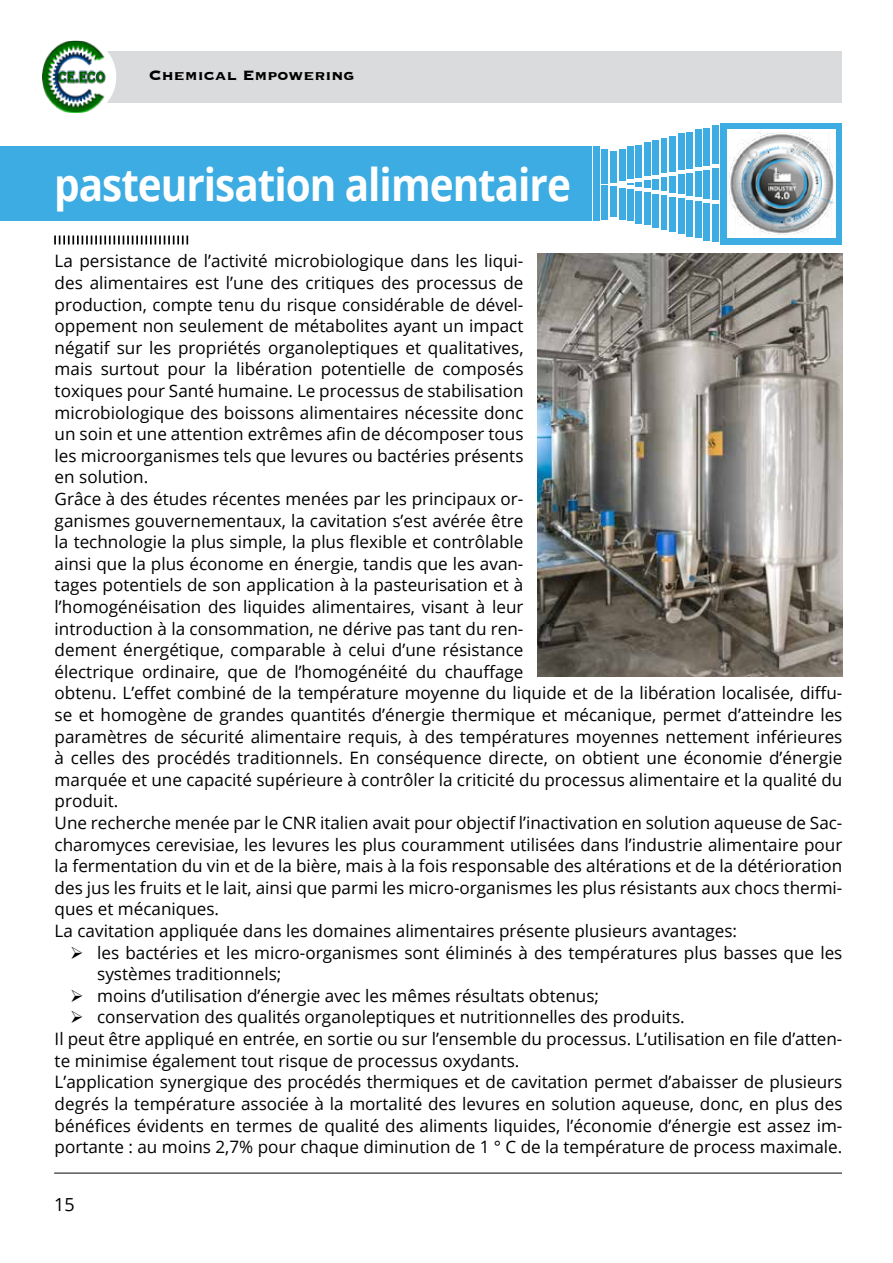
<style>
.page{position:relative;width:893px;height:1263px;background:#fff}
.page>*{position:absolute;margin:0;border:0;box-sizing:border-box;transform-origin:0 0}
.t1{font:700 45px "Open Sans";letter-spacing:-.025em;color:#fff;scale:.9 1}
.t2{font:700 18px "Copperplate";color:#000}
.t3{font:18px "Open Sans";color:#000}
.t4{font:17.1px/21.6px "Open Sans";color:#000}
</style>
<div class="page">
<div style="left:54px;top:51px;width:788px;height:52px;background:#dadbdc"></div>
<div style="left:0;top:147px;width:591px;height:74px;background:#3cace2"></div>
<div style="left:602px;top:149px;width:6px;height:35px;background:#3cace2"></div>
<svg style="left:54px;top:235px;width:134px;height:9px"></svg>
<hr style="left:54px;top:1172px;width:788px;height:2px;background:#58595b">
<div style="left:687px;top:132px;width:6px;height:36px;background:#3cace2"></div>
<div style="left:721px;top:123px;width:121px;height:121px;background:#3cace2"></div>
<div style="left:610px;top:151px;width:7px;height:31px;background:#3cace2"></div>
<div style="left:619px;top:149px;width:6px;height:31px;background:#3cace2"></div>
<div style="left:636px;top:145px;width:6px;height:32px;background:#3cace2"></div>
<div style="left:644px;top:142px;width:7px;height:34px;background:#3cace2"></div>
<div style="left:727px;top:129px;width:109px;height:109px;background:#fff"></div>
<div style="left:627px;top:147px;width:6px;height:32px;background:#3cace2"></div>
<div style="left:678px;top:134px;width:6px;height:36px;background:#3cace2"></div>
<div style="left:653px;top:140px;width:6px;height:35px;background:#3cace2"></div>
<div style="left:662px;top:138px;width:5px;height:35px;background:#3cace2"></div>
<div style="left:670px;top:136px;width:6px;height:35px;background:#3cace2"></div>
<div style="left:695px;top:129px;width:7px;height:38px;background:#3cace2"></div>
<div style="left:704px;top:128px;width:6px;height:37px;background:#3cace2"></div>
<div style="left:712px;top:125px;width:7px;height:39px;background:#3cace2"></div>
<div style="left:602px;top:185px;width:6px;height:34px;background:#3cace2"></div>
<div style="left:610px;top:186px;width:7px;height:31px;background:#3cace2"></div>
<div style="left:619px;top:188px;width:6px;height:31px;background:#3cace2"></div>
<div style="left:627px;top:189px;width:6px;height:32px;background:#3cace2"></div>
<div style="left:636px;top:191px;width:6px;height:32px;background:#3cace2"></div>
<div style="left:644px;top:193px;width:7px;height:32px;background:#3cace2"></div>
<div style="left:653px;top:194px;width:6px;height:33px;background:#3cace2"></div>
<div style="left:662px;top:195px;width:5px;height:35px;background:#3cace2"></div>
<div style="left:670px;top:197px;width:6px;height:35px;background:#3cace2"></div>
<div style="left:678px;top:198px;width:7px;height:36px;background:#3cace2"></div>
<div style="left:687px;top:200px;width:6px;height:36px;background:#3cace2"></div>
<div style="left:695px;top:201px;width:7px;height:37px;background:#3cace2"></div>
<div style="left:704px;top:203px;width:6px;height:37px;background:#3cace2"></div>
<div style="left:712px;top:204px;width:7px;height:38px;background:#3cace2"></div>
<div style="left:712px;top:168px;width:7px;height:32px;background:#3cace2"></div>
<div style="left:704px;top:170px;width:6px;height:28px;background:#3cace2"></div>
<div style="left:695px;top:171px;width:7px;height:26px;background:#3cace2"></div>
<div style="left:687px;top:173px;width:6px;height:22px;background:#3cace2"></div>
<div style="left:678px;top:174px;width:7px;height:20px;background:#3cace2"></div>
<div style="left:670px;top:176px;width:6px;height:17px;background:#3cace2"></div>
<div style="left:661px;top:177px;width:6px;height:14px;background:#3cace2"></div>
<div style="left:653px;top:179px;width:6px;height:10px;background:#3cace2"></div>
<div style="left:644px;top:180px;width:7px;height:8px;background:#3cace2"></div>
<svg style="left:627px;top:182px;width:15px;height:4px"></svg>
<div style="left:593px;top:147px;width:7px;height:74px;background:#3cace2"></div>
<div style="left:36px;top:37px;width:80px;height:80px;background:#fff;border-radius:50%"></div>
<img style="left:42px;top:41px;width:66px;height:72px">
<img style="left:729px;top:131px;width:106px;height:104px">
<img style="left:537px;top:254px;width:305px;height:423px">
<p class="t2" style="left:149px;top:64px;width:207px">Chemical Empowering</p>
<h1 class="t1" style="left:54px;top:153px;width:576px">pasteurisation alimentaire</h1>
<p class="t4" style="left:55px;top:250px;width:789px">La persistance de l’activité microbiologique dans les liqui-<br>des alimentaires est l’une des critiques des processus de<br>production, compte tenu du risque considérable de dével-<br>oppement non seulement de métabolites ayant un impact<br>négatif sur les propriétés organoleptiques et qualitatives,<br>mais surtout pour la libération potentielle de composés<br>toxiques pour Santé humaine. Le processus de stabilisation<br>microbiologique des boissons alimentaires nécessite donc<br>un soin et une attention extrêmes afin de décomposer tous<br>les microorganismes tels que levures ou bactéries présents<br>en solution.<br>Grâce à des études récentes menées par les principaux or-<br>ganismes gouvernementaux, la cavitation s’est avérée être<br>la technologie la plus simple, la plus flexible et contrôlable<br>ainsi que la plus économe en énergie, tandis que les avan-<br>tages potentiels de son application à la pasteurisation et à<br>l’homogénéisation des liquides alimentaires, visant à leur<br>introduction à la consommation, ne dérive pas tant du ren-<br>dement énergétique, comparable à celui d’une résistance<br>électrique ordinaire, que de l’homogénéité du chauffage<br>obtenu. L’effet combiné de la température moyenne du liquide et de la libération localisée, diffu&shy;se et homogène de grandes quantités d’énergie thermique et mécanique, permet d’atteindre les paramètres de sécurité alimentaire requis, à des températures moyennes nettement inférieures à celles des procédés traditionnels. En conséquence directe, on obtient une économie d’énergie marquée et une capacité supérieure à contrôler la criticité du processus alimentaire et la qualité du produit.<br>Une recherche menée par le CNR italien avait pour objectif l’inactivation en solution aqueuse de Sac&shy;charomyces cerevisiae, les levures les plus couramment utilisées dans l’industrie alimentaire pour la fermentation du vin et de la bière, mais à la fois responsable des altérations et de la détérioration des jus les fruits et le lait, ainsi que parmi les micro-organismes les plus résistants aux chocs thermi&shy;ques et mécaniques.<br>La cavitation appliquée dans les domaines alimentaires présente plusieurs avantages:</p>
<p class="t4" style="left:97px;top:941px;width:747px">les bactéries et les micro-organismes sont éliminés à des températures plus basses que les</p>
<p class="t4" style="left:97px;top:963px;width:186px">systèmes traditionnels;</p>
<p class="t4" style="left:97px;top:984px;width:503px">moins d’utilisation d’énergie avec les mêmes résultats obtenus;</p>
<p class="t4" style="left:97px;top:1006px;width:589px">conservation des qualités organoleptiques et nutritionnelles des produits.</p>
<p class="t4" style="left:55px;top:1028px;width:789px">Il peut être appliqué en entrée, en sortie ou sur l’ensemble du processus. L’utilisation en file d’atten-</p>
<p class="t4" style="left:55px;top:1049px;width:466px">te minimise également tout risque de processus oxydants.</p>
<p class="t4" style="left:55px;top:1071px;width:789px">L’application synergique des procédés thermiques et de cavitation permet d’abaisser de plusieurs</p>
<p class="t4" style="left:55px;top:1092px;width:789px">degrés la température associée à la mortalité des levures en solution aqueuse, donc, en plus des</p>
<p class="t4" style="left:55px;top:1114px;width:789px">bénéfices évidents en termes de qualité des aliments liquides, l’économie d’énergie est assez im-</p>
<p class="t4" style="left:55px;top:1136px;width:789px">portante : au moins 2,7% pour chaque diminution de 1 ° C de la température de process maximale.</p>
<p class="t3" style="left:54px;top:1192px;width:22px">15</p>
</div>
